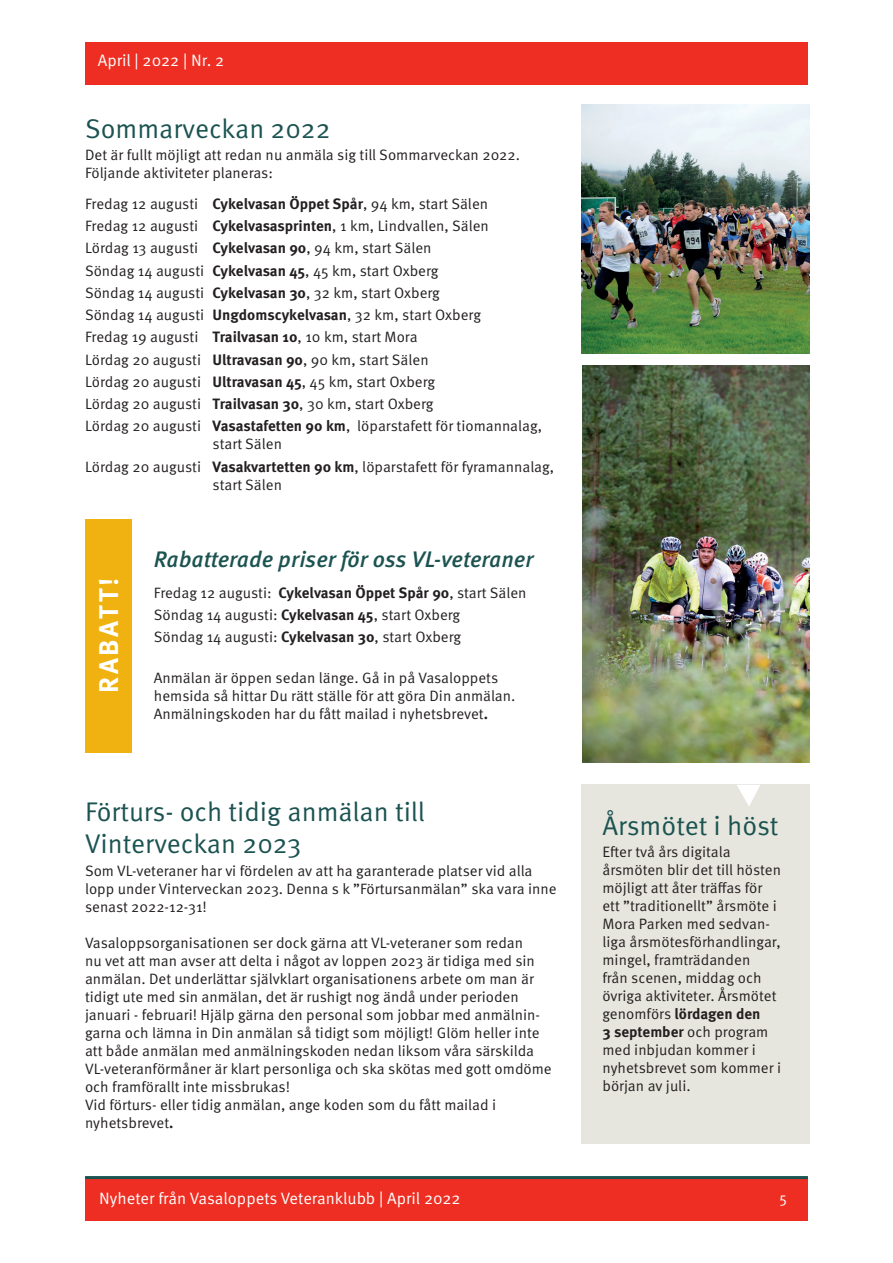
<style>
.page{position:relative;width:893px;height:1263px;background:#fff}
.page>*{position:absolute;margin:0;border:0;box-sizing:border-box;transform-origin:0 0}
.t1{font:27px/32.4px "Meta OT Norm";color:#1b5351}
.t2{font:700 27px "Meta OT";letter-spacing:.095em;color:#fff}
.t3{font:italic 500 22.5px "Meta OT";color:#1b5351}
.t4{font:16.5px "Meta OT Norm";color:#fff}
.t5{font:15px/18px "Meta OT Norm";color:#231f20}
.t6{font:700 15px/18px "Meta OT";color:#231f20}
.t7{font:15px "Meta OT Norm";color:#fff}
.s1{font-family:"Meta OT";font-weight:700}
.s2{font-family:"Meta OT Norm";font-weight:400}
</style>
<div class="page">
<div style="left:85px;top:1178px;width:723px;height:42px;background:#ee2e22"></div>
<hr style="left:85px;top:1176px;width:723px;height:3px;background:#1b5351">
<div style="left:85px;top:43px;width:723px;height:42px;background:#ee2e22"></div>
<div style="left:581px;top:785px;width:228px;height:359px;background:#e7e6de"></div>
<svg style="left:737px;top:785px;width:23px;height:21px"></svg>
<div style="left:85px;top:519px;width:47px;height:233px;background:#efb211"></div>
<img style="left:582px;top:366px;width:227px;height:397px">
<img style="left:581px;top:104px;width:228px;height:250px">
<p class="t4" style="left:98px;top:50px;width:128px">April | 2022 | Nr. 2</p>
<h1 class="t1" style="left:85px;top:113px;width:247px">Sommarveckan 2022</h1>
<p class="t5" style="left:85px;top:146px;width:436px">Det är fullt möjligt att redan nu anmäla sig till Sommarveckan 2022.<br>Följande aktiviteter planeras:</p>
<p class="t5" style="left:85px;top:193px;width:458px;line-height:22.2px">Fredag 12 augusti <span class="s1">Cykelvasan Öppet Spår</span>, 94 km, start Sälen<br>Fredag 12 augusti <span class="s1">Cykelvasasprinten</span>, 1 km, Lindvallen, Sälen<br>Lördag 13 augusti <span class="s1">Cykelvasan 90</span>, 94 km, start Sälen<br>Söndag 14 augusti <span class="s1">Cykelvasan 45</span>, 45 km, start Oxberg<br>Söndag 14 augusti <span class="s1">Cykelvasan 30</span>, 32 km, start Oxberg<br>Söndag 14 augusti <span class="s1">Ungdomscykelvasan</span>, 32 km, start Oxberg<br>Fredag 19 augusti <span class="s1">Trailvasan 10</span>, 10 km, start Mora<br>Lördag 20 augusti <span class="s1">Ultravasan 90</span>, 90 km, start Sälen<br>Lördag 20 augusti <span class="s1">Ultravasan 45</span>, 45 km, start Oxberg<br>Lördag 20 augusti <span class="s1">Trailvasan 30</span>, 30 km, start Oxberg<br>Lördag 20 augusti <span class="s1">Vasastafetten 90 km</span>, löparstafett för tiomannalag,</p>
<p class="t5" style="left:85px;top:433px;width:471px;line-height:22.2px;text-indent:128px">start Sälen<br>Lördag 20 augusti <span class="s1">Vasakvartetten 90 km</span>, löparstafett för fyramannalag,</p>
<p class="t5" style="left:213px;top:476px;width:71px">start Sälen</p>
<h1 class="t2" style="left:92px;top:693px;width:117px;rotate:-90deg">RABATT!</h1>
<h2 class="t3" style="left:154px;top:546px;width:381px">Rabatterade priser för oss VL-veteraner</h2>
<p class="t5" style="left:154px;top:582px;width:374px;line-height:22.2px">Fredag 12 augusti: <span class="s1">Cykelvasan Öppet Spår 90</span>, start Sälen<br>Söndag 14 augusti: <span class="s1">Cykelvasan 45</span>, start Oxberg<br>Söndag 14 augusti: <span class="s1">Cykelvasan 30</span>, start Oxberg</p>
<p class="t5" style="left:154px;top:669px;width:363px">Anmälan är öppen sedan länge. Gå in på Vasaloppets hemsida så hittar Du rätt ställe för att göra Din anmälan.<br>Anmälningskoden har du fått mailad i nyhetsbrevet<span class="s1">.</span></p>
<h1 class="t1" style="left:85px;top:796px;width:342px">Förturs- och tidig anmälan till<br>Vinterveckan 2023</h1>
<p class="t5" style="left:85px;top:862px;width:473px">Som VL-veteraner har vi fördelen av att ha garanterade platser vid alla lopp under Vinterveckan 2023. Denna s k ”Förtursanmälan” ska vara inne senast 2022-12-31!</p>
<p class="t5" style="left:85px;top:934px;width:468px">Vasaloppsorganisationen ser dock gärna att VL-veteraner som redan<br>nu vet att man avser att delta i något av loppen 2023 är tidiga med sin anmälan. Det underlättar självklart organisationens arbete om man är tidigt ute med sin anmälan, det är rushigt nog ändå under perioden januari - februari! Hjälp gärna den personal som jobbar med anmälnin&shy;garna och lämna in Din anmälan så tidigt som möjligt! Glöm heller inte att både anmälan med anmälningskoden nedan liksom våra särskilda VL-veteranförmåner är klart personliga och ska skötas med gott omdöme och framförallt inte missbrukas!<br>Vid förturs- eller tidig anmälan, ange koden som du fått mailad i nyhetsbrevet<span class="s1">.</span></p>
<h1 class="t1" style="left:602px;top:810px;width:178px">Årsmötet i höst</h1>
<p class="t5" style="left:602px;top:843px;width:180px">Efter två års digitala årsmöten blir det till hösten möjligt att åter träffas för ett ”traditionellt” årsmöte i<br>Mora Parken med sedvan&shy;liga årsmötesförhandlingar, mingel, framträdanden<br>från scenen, middag och övriga aktiviteter. Årsmötet</p>
<p class="t6" style="left:602px;top:1005px;width:168px"><span class="s2">genomförs</span> lördagen den<br>3 september <span class="s2">och program</span></p>
<p class="t5" style="left:602px;top:1041px;width:180px">med inbjudan kommer i nyhetsbrevet som kommer i början av juli.</p>
<p class="t4" style="left:99px;top:1189px;width:363px">Nyheter från Vasaloppets Veteranklubb | April 2022</p>
<p class="t7" style="left:779px;top:1189px;width:9px">5</p>
</div>
